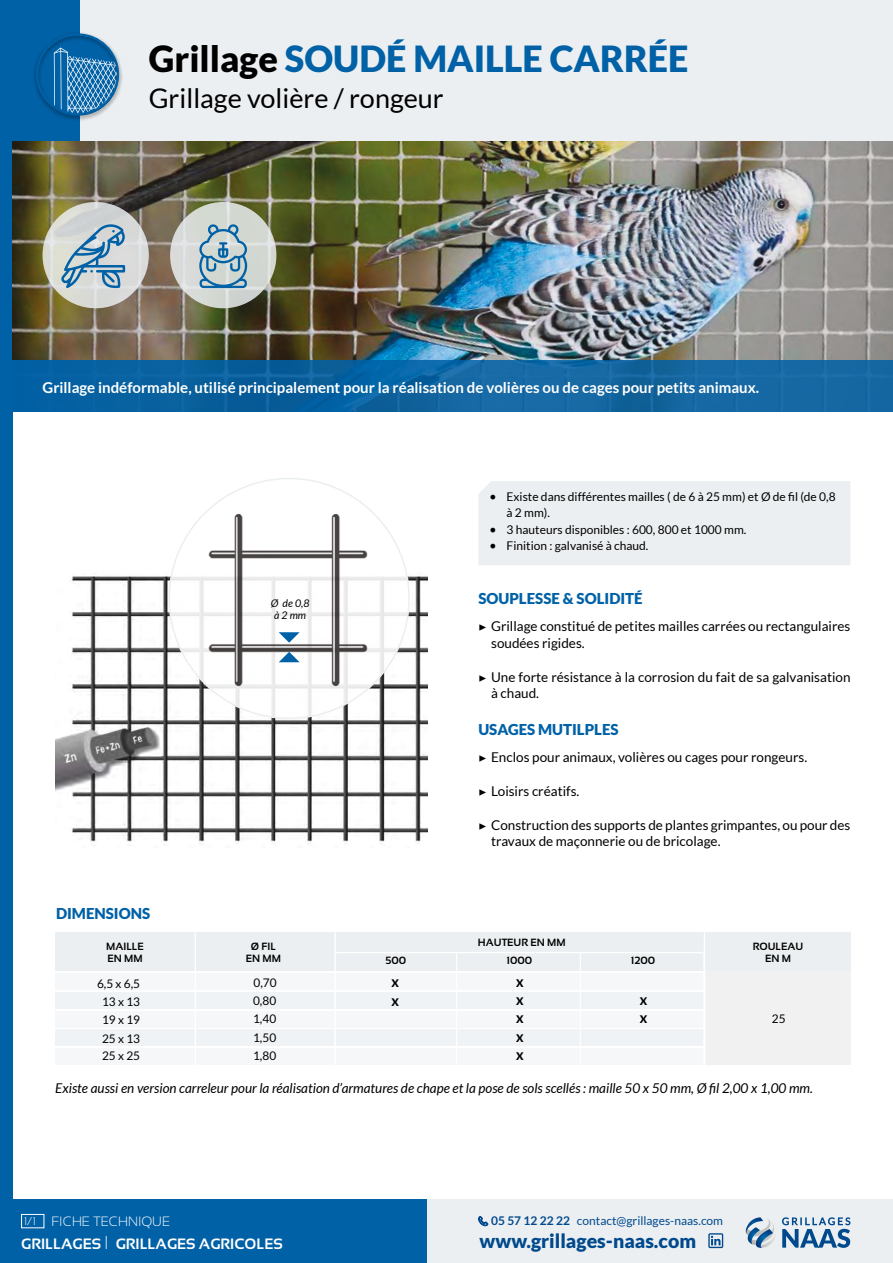
<style>
.page{position:relative;width:893px;height:1263px;background:#fff}
.page>*{position:absolute;margin:0;border:0;box-sizing:border-box;transform-origin:0 0}
.t1{font:900 36px "Lato";color:#0061a7}
.t2{font:27px "Lato";color:#000}
.t3{font:900 19.5px "Lato";color:#00498d}
.t4{font:700 15px "Lato";color:#fff}
.t5{font:900 15px "Lato";color:#0061a7}
.t6{font:700 15px "Sansation";color:#fff}
.t7{font:13.5px/16.5px "Lato";color:#000}
.t8{font:italic 13.5px "Lato";color:#000}
.t9{font:300 13.5px "Sansation";color:#fff}
.t10{font:12px/16.5px "Lato";color:#000}
.t11{font:12px "Lato";color:#00498d}
.t12{font:11.85px/18.5px "Lato";color:#000;text-align:center}
.t13{font:700 10.5px/12.6px "Sansation";color:#000;text-align:center}
.t14{font:italic 10.5px/12px "Lato";color:#000;text-align:center}
.t15{font:900 10.5px/18.3px "Lato";color:#000}
.s1{color:#000}
.s2{font-family:"Minion Pro";font-size:18px}
.s3{font-family:"Hypatia Sans Pro";font-size:14.55px}
.s4{font-size:11.25px}
.s5{font-weight:700}
.s6{font-weight:300;font-size:18.75px}
</style>
<div class="page">
<div style="left:264px;top:1199px;width:629px;height:64px;background:#ebeff1"></div>
<div style="left:0;top:1199px;width:427px;height:64px;background:#0061a7"></div>
<div style="left:0;top:0;width:893px;height:142px;background:#ebeff1"></div>
<div style="left:0;top:0;width:80px;height:142px;background:#0061a7"></div>
<div style="left:0;top:134px;width:13px;height:1129px;background:#0061a7"></div>
<div style="left:21px;top:1214px;width:23px;height:14px;border:1px solid #fff"></div>
<svg style="left:746px;top:1217px;width:104px;height:31px"></svg>
<svg style="left:478px;top:1216px;width:10px;height:10px"></svg>
<svg style="left:708px;top:1233px;width:15px;height:15px"></svg>
<div style="left:32px;top:32px;width:91px;height:90px;background:#000;opacity:.5"></div>
<div style="left:36px;top:33px;width:83px;height:82px;border:2px solid #0061a7;border-radius:50%"></div>
<img style="left:13px;top:142px;width:880px;height:219px">
<svg style="left:170px;top:202px;width:106px;height:106px;background:#d5d9d4"></svg>
<svg style="left:43px;top:202px;width:106px;height:106px;background:#d7d9d6"></svg>
<svg style="left:61px;top:224px;width:64px;height:64px;background:#9cb8c9"></svg>
<svg style="left:199px;top:224px;width:48px;height:64px;background:#95b5c6"></svg>
<div style="left:0;top:361px;width:893px;height:51px;background:linear-gradient(to right,#035f9f,#1a6aa3)"></div>
<img style="left:55px;top:573px;width:372px;height:271px">
<div style="left:478px;top:481px;width:372px;height:84px;background:#eceff1"></div>
<div style="left:169px;top:478px;width:240px;height:240px;background:#fff;border-radius:50%"></div>
<img style="left:193px;top:499px;width:193px;height:199px">
<svg style="left:279px;top:632px;width:21px;height:11px"></svg>
<svg style="left:279px;top:652px;width:21px;height:10px"></svg>
<div style="left:55px;top:973px;width:795px;height:17px;background:#f5f7f8"></div>
<div style="left:55px;top:992px;width:795px;height:17px;background:#f0f3f5"></div>
<div style="left:55px;top:1011px;width:795px;height:17px;background:#f5f7f8"></div>
<div style="left:55px;top:1029px;width:795px;height:17px;background:#f0f3f5"></div>
<div style="left:55px;top:1048px;width:795px;height:17px;background:#f5f7f8"></div>
<div style="left:704px;top:955px;width:146px;height:110px;background:#f1f1f2"></div>
<div style="left:55px;top:933px;width:795px;height:38px;background:#ebeff1"></div>
<hr style="left:336px;top:952px;width:367px;height:1px;background:#fff">
<hr style="left:456px;top:952px;width:1px;height:114px;background:#fff">
<hr style="left:580px;top:952px;width:1px;height:114px;background:#fff">
<hr style="left:703px;top:952px;width:2px;height:116px;background:#fff">
<hr style="left:195px;top:933px;width:1px;height:133px;background:#fff">
<hr style="left:334px;top:933px;width:2px;height:133px;background:#fff">
<hr style="left:704px;top:933px;width:1px;height:133px;background:#fff">
<h1 class="t1" style="left:149px;top:37px;width:541px"><span class="s1">Grillage</span> SOUDÉ MAILLE CARRÉE</h1>
<h2 class="t2" style="left:149px;top:83px;width:297px">Grillage volière / rongeur</h2>
<p class="t4" style="left:43px;top:379px;width:718px">Grillage indéformable, utilisé principalement pour la réalisation de volières ou de cages pour petits animaux.</p>
<p class="t5" style="left:56px;top:904px;width:96px">DIMENSIONS</p>
<p class="t14" style="left:271px;top:597px;width:40px">Ø de 0,8 à 2 mm</p>
<p class="t13" style="left:106px;top:940px;width:39px;text-align:left">MAILLE<br>EN MM</p>
<p class="t13" style="left:246px;top:939px;width:37px">Ø FIL<br>EN MM</p>
<p class="t12" style="left:97px;top:974px;width:45px">6,5 x 6,5<br>13 x 13<br>19 x 19<br>25 x 13</p>
<p class="t12" style="left:102px;top:1046px;width:40px">25 x 25</p>
<p class="t12" style="left:253px;top:973px;width:25px">0,70</p>
<p class="t12" style="left:253px;top:992px;width:25px;text-align:justify">0,80<br>1,40<br>1,50<br>1,80</p>
<p class="t10" style="left:507px;top:488px;width:331px;text-indent:-17px"><span class="s2">•</span> Existe dans différentes mailles ( de 6 à 25 mm) et Ø de fil (de 0,8 à 2 mm).</p>
<p class="t10" style="left:490px;top:521px;width:258px"><span class="s2">•</span> 3 hauteurs disponibles : 600, 800 et 1000 mm.</p>
<p class="t10" style="left:490px;top:538px;width:160px"><span class="s2">•</span> Finition : galvanisé à chaud.</p>
<p class="t5" style="left:478px;top:590px;width:166px">SOUPLESSE &amp; SOLIDITÉ</p>
<p class="t7" style="left:491px;top:618px;width:361px;text-indent:-13px"><span class="s3">▶</span> Grillage constitué de petites mailles carrées ou rectangulaires soudées rigides.</p>
<p class="t7" style="left:491px;top:669px;width:361px;text-indent:-13px"><span class="s3">▶</span> Une forte résistance à la corrosion du fait de sa galvanisation à chaud.</p>
<p class="t5" style="left:478px;top:720px;width:142px">USAGES MUTILPLES</p>
<p class="t7" style="left:478px;top:748px;width:330px"><span class="s3">▶</span> Enclos pour animaux, volières ou cages pour rongeurs.</p>
<p class="t7" style="left:478px;top:782px;width:103px"><span class="s3">▶</span> Loisirs créatifs.</p>
<p class="t7" style="left:491px;top:816px;width:361px;text-indent:-13px"><span class="s3">▶</span> Construction des supports de plantes grimpantes, ou pour des travaux de maçonnerie ou de bricolage.</p>
<p class="t13" style="left:478px;top:936px;width:89px">HAUTEUR EN MM</p>
<p class="t13" style="left:386px;top:954px;width:22px">500</p>
<p class="t13" style="left:507px;top:954px;width:27px">1000</p>
<p class="t13" style="left:631px;top:954px;width:26px">1200</p>
<p class="t15" style="left:392px;top:973px;width:9px;line-height:19.5px">X<br>X</p>
<p class="t15" style="left:516px;top:973px;width:9px;text-align:justify">X X X X X</p>
<p class="t15" style="left:640px;top:991px;width:9px">X<br>X</p>
<p class="t13" style="left:753px;top:941px;width:52px;line-height:11.2px">ROULEAU<br>EN M</p>
<p class="t12" style="left:772px;top:1010px;width:15px">25</p>
<p class="t8" style="left:55px;top:1080px;width:759px">Existe aussi en version carreleur pour la réalisation d’armatures de chape et la pose de sols scellés : maille 50 x 50 mm, Ø fil 2,00 x 1,00 mm.</p>
<p class="t9" style="left:24px;top:1213px;width:148px"><span class="s4">1/1</span> FICHE TECHNIQUE</p>
<p class="t11" style="left:491px;top:1214px;width:234px"><span class="s5">05 57 12 22 22</span> contact@grillages-naas.com</p>
<h3 class="t3" style="left:480px;top:1229px;width:218px">www.grillages-naas.com</h3>
<p class="t6" style="left:21px;top:1236px;width:263px">GRILLAGES <span class="s6">I</span> GRILLAGES AGRICOLES</p>
</div>
